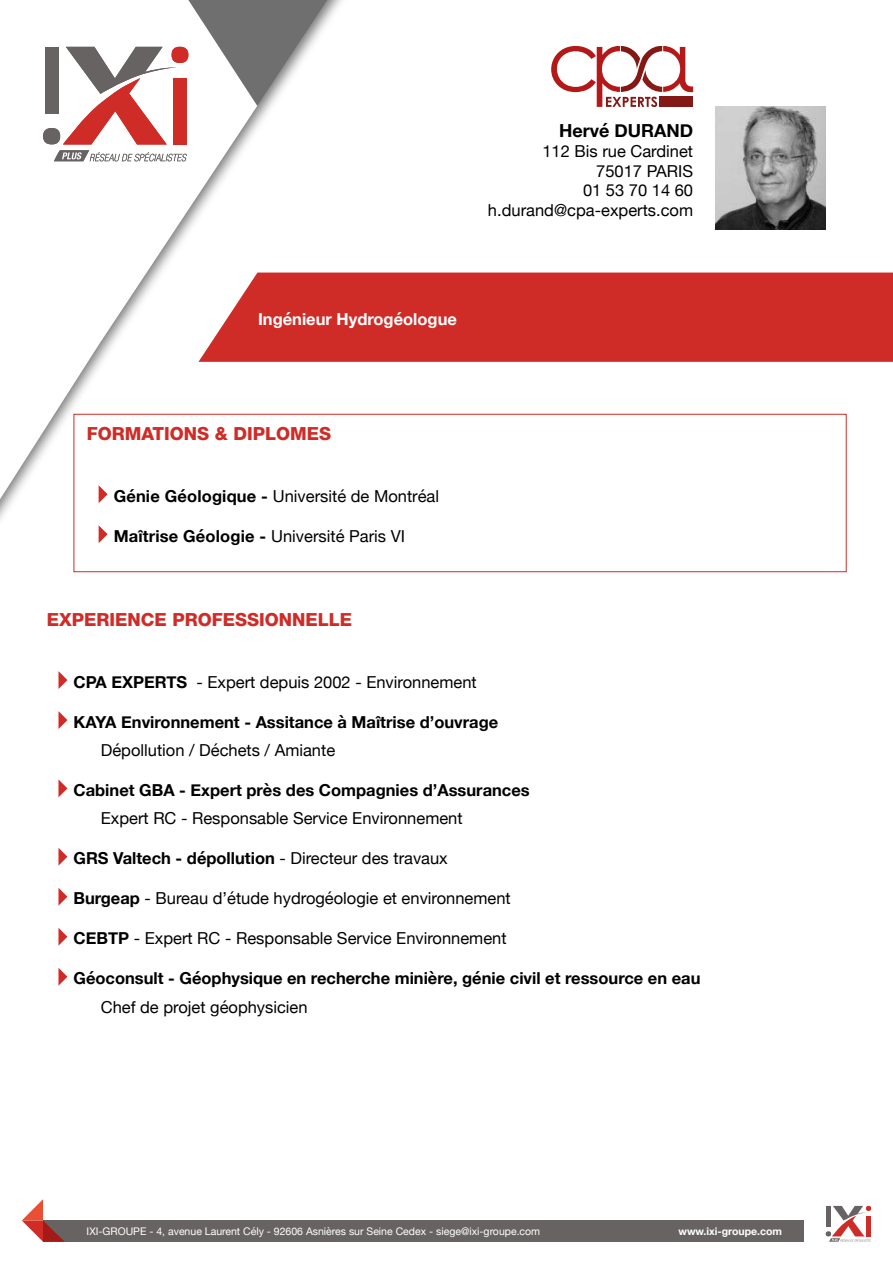
<style>
.page{position:relative;width:893px;height:1263px;background:#fff}
.page>*{position:absolute;margin:0;border:0;box-sizing:border-box;transform-origin:0 0}
.t1{font:800 18px "Helvetica Neue LT Com";color:#cf2c27}
.t2{font:700 18px "Helvetica Neue";color:#000}
.t3{font:16.5px/19.8px "Helvetica Neue";color:#000;text-align:right}
.t4{font:700 16.5px "Helvetica Neue";color:#000}
.t5{font:700 16.5px "Helvetica Neue";color:#fff}
.t6{font:10.5px "Helvetica Neue";color:#fff}
.t7{font:700 10.5px "Helvetica Neue";color:#fff}
.s1{font-weight:700}
.s2{font-weight:400}
</style>
<div class="page">
<div style="left:74px;top:414px;width:772px;height:158px;border:1px solid #cf2c27"></div>
<div style="left:357px;top:273px;width:536px;height:89px;background:#cf2c27"></div>
<img style="left:715px;top:106px;width:111px;height:123px">
<svg style="left:58px;top:671px;width:9px;height:18px"></svg>
<svg style="left:58px;top:711px;width:9px;height:18px"></svg>
<svg style="left:58px;top:779px;width:9px;height:18px"></svg>
<svg style="left:58px;top:848px;width:9px;height:18px"></svg>
<svg style="left:58px;top:888px;width:9px;height:18px"></svg>
<svg style="left:58px;top:928px;width:9px;height:18px"></svg>
<svg style="left:58px;top:968px;width:9px;height:18px"></svg>
<div style="left:43px;top:1220px;width:761px;height:22px;background:#676362"></div>
<svg style="left:22px;top:1199px;width:43px;height:43px"></svg>
<svg style="left:826px;top:1206px;width:45px;height:36px"></svg>
<svg style="left:551px;top:47px;width:142px;height:59px"></svg>
<div style="left:0;top:0;width:357px;height:543px;background:#000;opacity:.55"></div>
<svg style="left:0;top:0;width:342px;height:533px"></svg>
<p class="t2" style="left:559px;top:116px;width:136px">Hervé DURAND</p>
<p class="t3" style="left:488px;top:142px;width:207px">112 Bis rue Cardinet<br>75017 PARIS<br>01 53 70 14 60 h.durand@cpa-experts.com</p>
<p class="t5" style="left:258px;top:306px;width:200px">Ingénieur Hydrogéologue</p>
<p class="t1" style="left:87px;top:423px;width:246px">FORMATIONS &amp; DIPLOMES</p>
<p class="t3" style="left:114px;top:487px;width:327px"><span class="s1">Génie Géologique -</span> Université de Montréal</p>
<p class="t4" style="left:114px;top:523px;width:293px">Maîtrise Géologie - <span class="s2">Université Paris VI</span></p>
<p class="t1" style="left:47px;top:609px;width:307px">EXPERIENCE PROFESSIONNELLE</p>
<p class="t3" style="left:74px;top:673px;width:405px"><span class="s1">CPA EXPERTS</span> - Expert depuis 2002 - Environnement</p>
<p class="t4" style="left:74px;top:709px;width:426px">KAYA Environnement - Assitance à Maîtrise d’ouvrage</p>
<p class="t3" style="left:101px;top:741px;width:236px">Dépollution / Déchets / Amiante</p>
<p class="t4" style="left:74px;top:777px;width:458px">Cabinet GBA - Expert près des Compagnies d’Assurances</p>
<p class="t3" style="left:101px;top:809px;width:363px">Expert RC - Responsable Service Environnement</p>
<p class="t4" style="left:74px;top:845px;width:376px">GRS Valtech - dépollution <span class="s2">- Directeur des travaux</span></p>
<p class="t3" style="left:74px;top:889px;width:439px"><span class="s1">Burgeap</span> - Bureau d’étude hydrogéologie et environnement</p>
<p class="t3" style="left:74px;top:929px;width:435px"><span class="s1">CEBTP</span> - Expert RC - Responsable Service Environnement</p>
<p class="t4" style="left:74px;top:965px;width:628px">Géoconsult - Géophysique en recherche minière, génie civil et ressource en eau</p>
<p class="t3" style="left:101px;top:998px;width:208px">Chef de projet géophysicien</p>
<p class="t6" style="left:87px;top:1223px;width:455px">IXI-GROUPE - 4, avenue Laurent Cély - 92606 Asnières sur Seine Cedex - siege@ixi-groupe.com</p>
<p class="t7" style="left:678px;top:1223px;width:105px">www.ixi-groupe.com</p>
</div>
